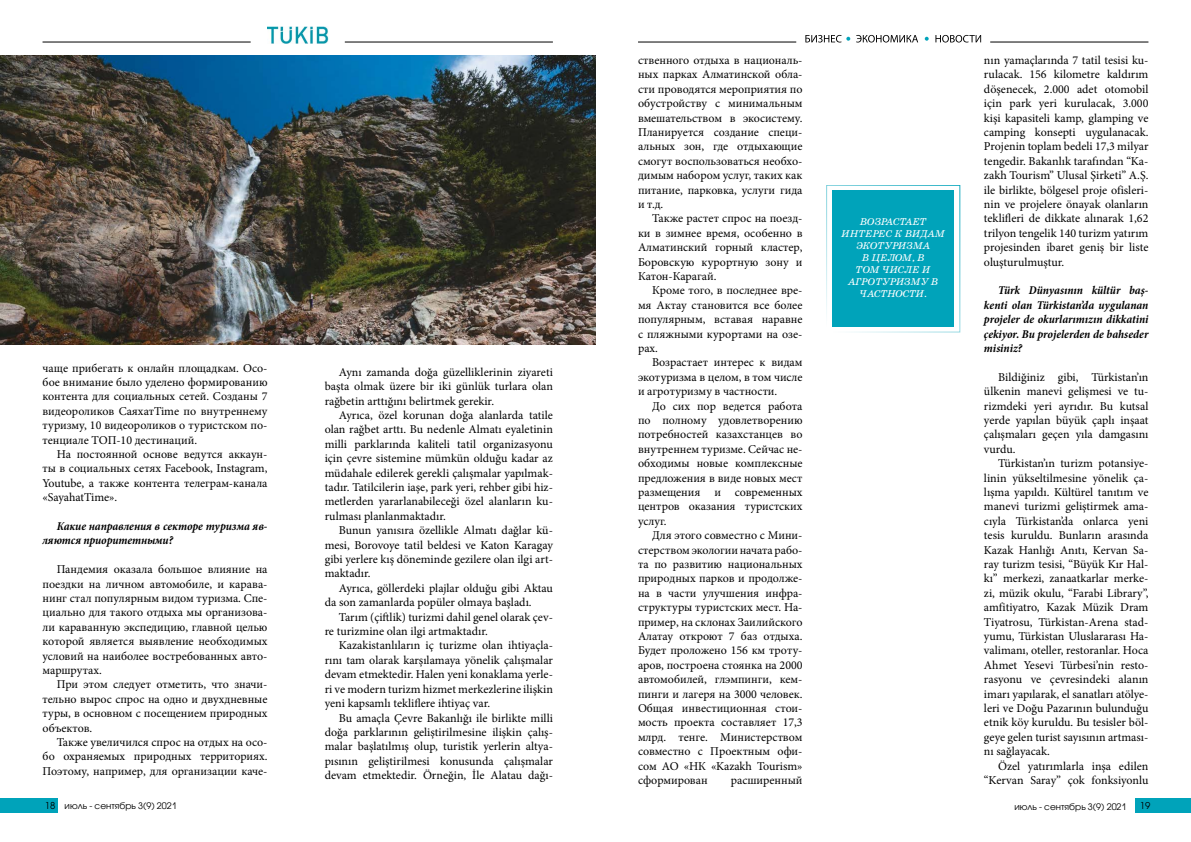
<style>
.page{position:relative;width:1191px;height:842px;background:#fff}
.page>*{position:absolute;margin:0;border:0;box-sizing:border-box;transform-origin:0 0}
.t1{font:12px/14.4px "Minion Pro";letter-spacing:-.005em;color:#000;text-align:justify}
.t2{font:italic 700 condensed 12px/14.4px "Minion Pro";letter-spacing:-.005em;color:#000;text-align:justify}
.t3{font:italic 10px/12px "DS School";letter-spacing:-.015em;color:#fff;text-align:center}
.t4{font:10px "Avanti";color:#000}
.t5{font:9px "Avant Garde CTT";color:#000}
.s1{font-family:"Avanti";font-size:10px}
</style>
<div class="page">
<div style="left:0;top:799px;width:57px;height:14px;background:#00a3ba"></div>
<div style="left:1135px;top:799px;width:56px;height:14px;background:#00a3ba"></div>
<hr style="left:638px;top:42px;width:158px;height:1px;background:#000">
<hr style="left:990px;top:42px;width:158px;height:1px;background:#000">
<svg style="left:805px;top:35px;width:176px;height:8px"></svg>
<hr style="left:43px;top:42px;width:208px;height:1px;background:#000">
<hr style="left:345px;top:42px;width:208px;height:1px;background:#000">
<img style="left:267px;top:27px;width:61px;height:16px">
<div style="left:832px;top:191px;width:122px;height:136px;background:#00a3ba"></div>
<img style="left:0;top:55px;width:595px;height:289px">
<p class="t1" style="left:43px;top:361px;width:226px">чаще прибегать к онлайн площадкам. Осо&shy;бое внимание было уделено формированию контента для социальных сетей. Созданы 7 видеороликов СаяхатTime по внутреннему туризму, 10 видеороликов о туристском по&shy;тенциале ТОП-10 дестинаций.</p>
<p class="t1" style="left:43px;top:447px;width:226px;text-indent:14px">На постоянной основе ведутся аккаун&shy;ты в социальных сетях Facebook, Instagram, Youtube, а также контента телеграм-канала «SayahatTime».</p>
<p class="t2" style="left:43px;top:519px;width:226px;text-indent:14px">Какие направления в секторе туризма яв&shy;ляются приоритетными?</p>
<p class="t1" style="left:43px;top:562px;width:226px;text-indent:14px">Пандемия оказала большое влияние на поездки на личном автомобиле, и карава&shy;нинг стал популярным видом туризма. Спе&shy;циально для такого отдыха мы организова&shy;ли караванную экспедицию, главной целью которой является выявление необходимых условий на наиболее востребованных авто&shy;маршрутах.</p>
<p class="t1" style="left:43px;top:677px;width:226px;text-indent:14px">При этом следует отметить, что значи&shy;тельно вырос спрос на одно и двухдневные туры, в основном с посещением природных объектов.</p>
<p class="t1" style="left:43px;top:735px;width:226px;text-indent:14px">Также увеличился спрос на отдых на осо&shy;бо охраняемых природных территориях.<br>Поэтому, например, для организации каче-</p>
<p class="t1" style="left:325px;top:365px;width:230px;text-indent:14px">Aynı zamanda doğa güzelliklerinin ziyareti başta olmak üzere bir iki günlük turlara olan rağbetin arttığını belirtmek gerekir.</p>
<p class="t1" style="left:325px;top:408px;width:230px;text-indent:14px">Ayrıca, özel korunan doğa alanlarda tatile olan rağbet arttı. Bu nedenle Almatı eyaletinin milli parklarında kaliteli tatil organizasyonu için çevre sistemine mümkün olduğu kadar az müdahale edilerek gerekli çalışmalar yapılmak&shy;tadır. Tatilcilerin iaşe, park yeri, rehber gibi hiz&shy;metlerden yararlanabileceği özel alanların ku&shy;rulması planlanmaktadır.</p>
<p class="t1" style="left:325px;top:523px;width:230px;text-indent:14px">Bunun yanısıra özellikle Almatı dağlar kü&shy;mesi, Borovoye tatil beldesi ve Katon Karagay gibi yerlere kış döneminde gezilere olan ilgi art&shy;maktadır.</p>
<p class="t1" style="left:325px;top:581px;width:230px;text-indent:14px">Ayrıca, göllerdeki plajlar olduğu gibi Aktau da son zamanlarda popüler olmaya başladı.</p>
<p class="t1" style="left:325px;top:610px;width:230px;text-indent:14px">Tarım (çiftlik) turizmi dahil genel olarak çev&shy;re turizmine olan ilgi artmaktadır.</p>
<p class="t1" style="left:325px;top:638px;width:230px;text-indent:14px">Kazakistanlıların iç turizme olan ihtiyaçla&shy;rını tam olarak karşılamaya yönelik çalışmalar devam etmektedir. Halen yeni konaklama yerle&shy;ri ve modern turizm hizmet merkezlerine ilişkin yeni kapsamlı tekliflere ihtiyaç var.</p>
<p class="t1" style="left:325px;top:710px;width:230px;text-indent:14px">Bu amaçla Çevre Bakanlığı ile birlikte milli doğa parklarının geliştirilmesine ilişkin çalış&shy;malar başlatılmış olup, turistik yerlerin altya&shy;pısının geliştirilmesi konusunda çalışmalar devam etmektedir. Örneğin, İle Alatau dağı-</p>
<p class="t1" style="left:638px;top:53px;width:166px">ственного отдыха в националь&shy;ных парках Алматинской обла&shy;сти проводятся мероприятия по обустройству с минимальным вмешательством в экосистему.<br>Планируется создание специ&shy;альных зон, где отдыхающие смогут воспользоваться необхо&shy;димым набором услуг, таких как питание, парковка, услуги гида и т.д.</p>
<p class="t1" style="left:638px;top:211px;width:166px;text-indent:14px">Также растет спрос на поезд&shy;ки в зимнее время, особенно в Алматинский горный кластер, Боровскую курортную зону и Катон-Карагай.</p>
<p class="t1" style="left:638px;top:283px;width:166px;text-indent:14px">Кроме того, в последнее вре&shy;мя Актау становится все более популярным, вставая наравне с пляжными курортами на озе&shy;рах.</p>
<p class="t1" style="left:638px;top:355px;width:166px;text-indent:14px">Возрастает интерес к видам экотуризма в целом, в том числе и агротуризму в частности.</p>
<p class="t1" style="left:638px;top:399px;width:166px;text-indent:14px">До сих пор ведется работа по полному удовлетворению потребностей казахстанцев во внутреннем туризме. Сейчас не&shy;обходимы новые комплексные предложения в виде новых мест размещения и современных центров оказания туристских услуг.</p>
<p class="t1" style="left:638px;top:528px;width:166px;text-indent:14px">Для этого совместно с Мини&shy;стерством экологии начата рабо&shy;та по развитию национальных природных парков и продолже&shy;на в части улучшения инфра&shy;структуры туристских мест. На&shy;пример, на склонах Заилийского Алатау откроют 7 баз отдыха.<br>Будет проложено 156 км троту&shy;аров, построена стоянка на 2000 автомобилей, глэмпинги, кем&shy;пинги и лагеря на 3000 человек.<br>Общая инвестиционная стои&shy;мость проекта составляет 17,3 млрд. тенге. Министерством совместно с Проектным офи&shy;сом АО «НК «Kazakh Tourism» сформирован</p>
<p class="t1" style="left:731px;top:773px;width:73px">расширенный</p>
<p class="t3" style="left:841px;top:215px;width:105px">ВОЗРАСТАЕТ<br>ИНТЕРЕС К ВИДАМ<br>ЭКОТУРИЗМА<br>В ЦЕЛОМ, В<br>ТОМ ЧИСЛЕ И<br>АГРОТУРИЗМУ В<br>ЧАСТНОСТИ.</p>
<p class="t1" style="left:984px;top:53px;width:166px">nın yamaçlarında 7 tatil tesisi ku&shy;rulacak. 156 kilometre kaldırım döşenecek, 2.000 adet otomobil için park yeri kurulacak, 3.000 kişi kapasiteli kamp, glamping ve camping konsepti uygulanacak.<br>Projenin toplam bedeli 17,3 milyar tengedir. Bakanlık tarafından “Ka&shy;zakh Tourism” Ulusal Şirketi” A.Ş. ile birlikte, bölgesel proje ofisleri&shy;nin ve projelere önayak olanların teklifleri de dikkate alınarak 1,62 trilyon tengelik 140 turizm yatırım projesinden ibaret geniş bir liste oluşturulmuştur.</p>
<p class="t2" style="left:984px;top:283px;width:166px;text-indent:14px">Türk Dünyasının kültür baş&shy;kenti olan Türkistan’da uygulanan projeler de okurlarımızın dikkatini çekiyor. Bu projelerden de bahseder misiniz?</p>
<p class="t1" style="left:984px;top:370px;width:166px;text-indent:14px">Bildiğiniz gibi, Türkistan’ın ülkenin manevi gelişmesi ve tu&shy;rizmdeki yeri ayrıdır. Bu kutsal yerde yapılan büyük çaplı inşaat çalışmaları geçen yıla damgasını vurdu.</p>
<p class="t1" style="left:984px;top:456px;width:166px;text-indent:14px">Türkistan’ın turizm potansiye&shy;linin yükseltilmesine yönelik ça&shy;lışma yapıldı. Kültürel tanıtım ve manevi turizmi geliştirmek ama&shy;cıyla Türkistan’da onlarca yeni tesis kuruldu. Bunların arasında Kazak Hanlığı Anıtı, Kervan Sa&shy;ray turizm tesisi, “Büyük Kır Hal&shy;kı” merkezi, zanaatkarlar merke&shy;zi, müzik okulu, “Farabi Library”, amfitiyatro, Kazak Müzik Dram Tiyatrosu, Türkistan-Arena stad&shy;yumu, Türkistan Uluslararası Ha&shy;valimanı, oteller, restoranlar. Hoca Ahmet Yesevi Türbesi’nin resto&shy;rasyonu ve çevresindeki alanın imarı yapılarak, el sanatları atölye&shy;leri ve Doğu Pazarının bulunduğu etnik köy kuruldu. Bu tesisler böl&shy;geye gelen turist sayısının artması&shy;nı sağlayacak.</p>
<p class="t1" style="left:984px;top:759px;width:166px;text-align:right">Özel yatırımlarla inşa edilen “Kervan Saray” çok fonksiyonlu</p>
<p class="t5" style="left:45px;top:800px;width:134px"><span class="s1">18</span> июль - сентябрь 3(9) 2021</p>
<p class="t5" style="left:1014px;top:801px;width:114px">июль - сентябрь 3(9) 2021</p>
<p class="t4" style="left:1139px;top:801px;width:12px">19</p>
</div>
